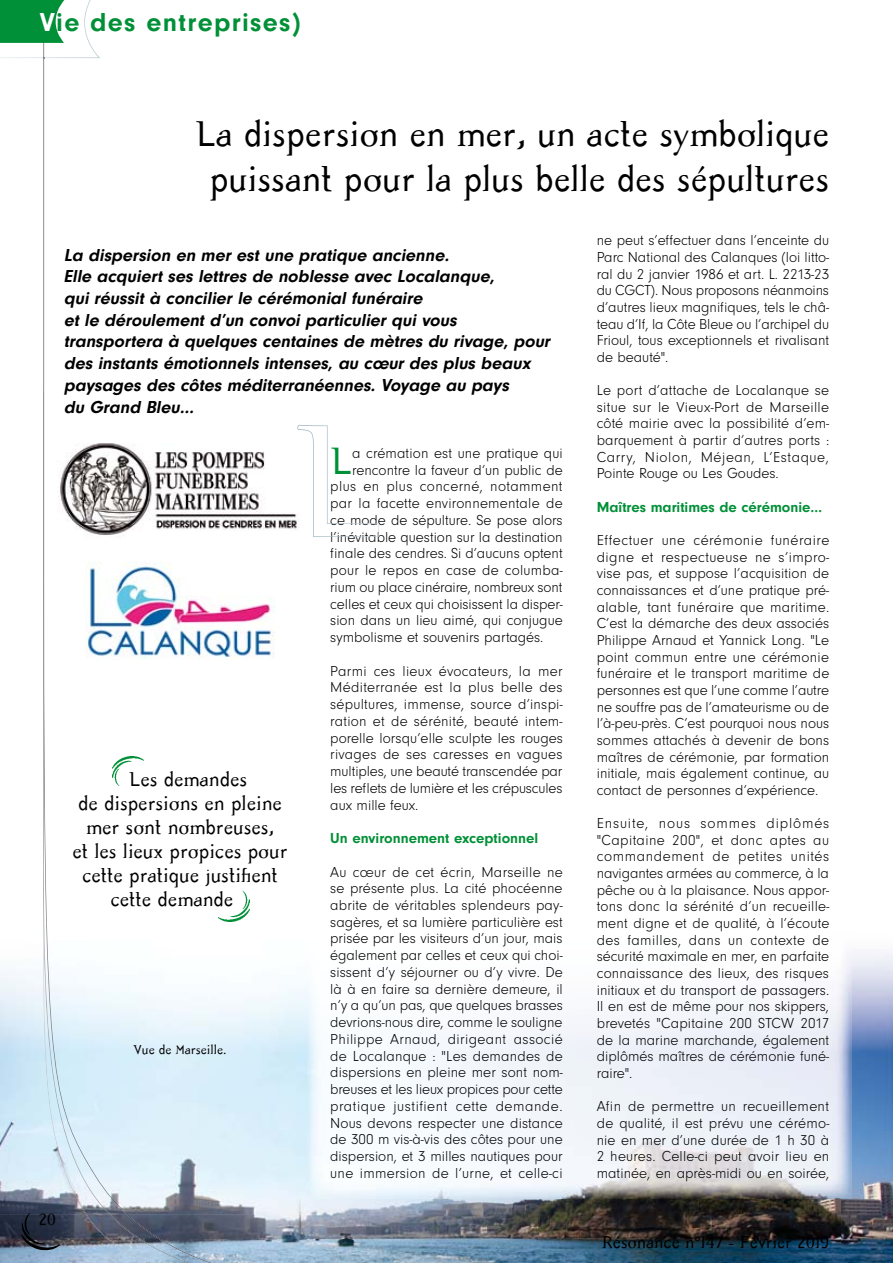
<style>
.page{position:relative;width:893px;height:1263px;background:#fff}
.page>*{position:absolute;margin:0;border:0;box-sizing:border-box;transform-origin:0 0}
.t1{font:39.9px "Missive";color:#009037}
.t2{font:37.5px/45px "Missive";color:#000;text-align:center}
.t3{font:700 27px "Neuzeit Gro T";letter-spacing:.05em;color:#009037}
.t4{font:21px "Missive";color:#000}
.t5{font:italic 700 18px/21.8px "Neuzeit Gro T";color:#000}
.t6{font:18px "Missive";color:#000}
.t7{font:15px/16.6px "Neuzeit Gro T Ligh";color:#000;text-align:justify}
.t8{font:700 15px "Neuzeit Gro T";color:#009037}
.t9{font:15px "Neuzeit Gro T Ligh";letter-spacing:.025em;color:#000}
.t10{font:13.5px "Missive";color:#000}
.s1{color:#fff}
</style>
<div class="page">
<img style="left:0;top:971px;width:315px;height:292px">
<img style="left:841px;top:952px;width:52px;height:311px">
<img style="left:315px;top:1198px;width:526px;height:65px">
<img style="left:308px;top:952px;width:544px;height:246px">
<svg style="left:21px;top:1213px;width:39px;height:37px"></svg>
<img style="left:87px;top:1162px;width:42px;height:40px">
<img style="left:129px;top:1215px;width:83px;height:48px">
<img style="left:79px;top:971px;width:14px;height:223px">
<img style="left:92px;top:1192px;width:49px;height:49px">
<img style="left:141px;top:1239px;width:49px;height:24px">
<img style="left:43px;top:946px;width:36px;height:258px">
<img style="left:79px;top:1202px;width:36px;height:43px">
<img style="left:115px;top:1244px;width:36px;height:19px">
<svg style="left:0;top:0;width:100px;height:946px"></svg>
<svg style="left:297px;top:425px;width:82px;height:112px"></svg>
<img style="left:331px;top:531px;width:48px;height:6px">
<img style="left:86px;top:561px;width:188px;height:98px">
<img style="left:58px;top:434px;width:244px;height:108px">
<img style="left:113px;top:756px;width:31px;height:30px">
<img style="left:219px;top:892px;width:30px;height:29px">
<p class="t3" style="left:40px;top:7px;width:263px"><span class="s1">V</span>ie des entreprises)</p>
<p class="t2" style="left:195px;top:113px;width:635px">La dispersion en mer, un acte symbolique puissant pour la plus belle des sépultures</p>
<p class="t5" style="left:64px;top:244px;width:491px">La dispersion en mer est une pratique ancienne.<br>Elle acquiert ses lettres de noblesse avec Localanque,<br>qui réussit à concilier le cérémonial funéraire<br>et le déroulement d’un convoi particulier qui vous transportera à quelques centaines de mètres du rivage, pour des instants émotionnels intenses, au cœur des plus beaux paysages des côtes méditerranéennes. Voyage au pays<br>du Grand Bleu…</p>
<p class="t4" style="left:129px;top:768px;width:120px">Les demandes</p>
<p class="t4" style="left:78px;top:792px;width:205px">de dispersions en pleine</p>
<p class="t4" style="left:86px;top:816px;width:189px">mer sont nombreuses,</p>
<p class="t4" style="left:72px;top:840px;width:217px">et les lieux propices pour</p>
<p class="t4" style="left:82px;top:864px;width:197px">cette pratique justifient</p>
<p class="t4" style="left:111px;top:888px;width:124px">cette demande</p>
<p class="t10" style="left:133px;top:1043px;width:95px">Vue de Marseille.</p>
<p class="t6" style="left:38px;top:1209px;width:19px">20</p>
<p class="t1" style="left:330px;top:440px;width:23px">L</p>
<p class="t7" style="left:352px;top:445px;width:212px">a crémation est une pratique qui</p>
<p class="t7" style="left:352px;top:462px;width:212px">rencontre la faveur d’un public de</p>
<p class="t9" style="left:330px;top:479px;width:234px">plus en plus concerné, notamment</p>
<p class="t7" style="left:330px;top:495px;width:234px">par la facette environnementale de</p>
<p class="t7" style="left:330px;top:512px;width:234px">ce mode de sépulture. Se pose alors</p>
<p class="t7" style="left:330px;top:529px;width:234px">l’inévitable question sur la destination</p>
<p class="t7" style="left:330px;top:545px;width:234px">finale des cendres. Si d’aucuns optent</p>
<p class="t7" style="left:330px;top:562px;width:234px">pour le repos en case de columba-</p>
<p class="t7" style="left:330px;top:579px;width:234px">rium ou place cinéraire, nombreux sont</p>
<p class="t7" style="left:330px;top:596px;width:234px">celles et ceux qui choisissent la disper-</p>
<p class="t7" style="left:330px;top:612px;width:234px">sion dans un lieu aimé, qui conjugue</p>
<p class="t7" style="left:330px;top:629px;width:215px">symbolisme et souvenirs partagés.</p>
<p class="t7" style="left:330px;top:662px;width:234px">Parmi ces lieux évocateurs, la mer Méditerranée est la plus belle des sépultures, immense, source d’inspi&shy;ration et de sérénité, beauté intem&shy;porelle lorsqu’elle sculpte les rouges rivages de ses caresses en vagues multiples, une beauté transcendée par les reflets de lumière et les crépuscules aux mille feux.</p>
<p class="t8" style="left:330px;top:830px;width:209px">Un environnement exceptionnel</p>
<p class="t7" style="left:330px;top:863px;width:234px">Au cœur de cet écrin, Marseille ne se présente plus. La cité phocéenne abrite de véritables splendeurs pay&shy;sagères, et sa lumière particulière est prisée par les visiteurs d’un jour, mais également par celles et ceux qui choi&shy;sissent d’y séjourner ou d’y vivre. De là à en faire sa dernière demeure, il n’y a qu’un pas, que quelques brasses devrions-nous dire, comme le souligne Philippe Arnaud, dirigeant associé de Localanque : "Les demandes de dispersions en pleine mer sont nom&shy;breuses et les lieux propices pour cette pratique justifient cette demande.<br>Nous devons respecter une distance de 300 m vis-à-vis des côtes pour une dispersion, et 3 milles nautiques pour une immersion de l’urne, et celle-ci</p>
<p class="t7" style="left:597px;top:232px;width:234px">ne peut s’effectuer dans l’enceinte du Parc National des Calanques (loi litto&shy;ral du 2 janvier 1986 et art. L. 2213-23 du CGCT). Nous proposons néanmoins d’autres lieux magnifiques, tels le châ&shy;teau d’If, la Côte Bleue ou l’archipel du Frioul, tous exceptionnels et rivalisant de beauté".</p>
<p class="t7" style="left:597px;top:382px;width:234px">Le port d’attache de Localanque se situe sur le Vieux-Port de Marseille côté mairie avec la possibilité d’em&shy;barquement à partir d’autres ports :<br>Carry, Niolon, Méjean, L’Estaque, Pointe Rouge ou Les Goudes.</p>
<p class="t8" style="left:597px;top:498px;width:227px">Maîtres maritimes de cérémonie…</p>
<p class="t7" style="left:597px;top:532px;width:234px">Effectuer une cérémonie funéraire digne et respectueuse ne s’impro&shy;vise pas, et suppose l’acquisition de connaissances et d’une pratique pré&shy;alable, tant funéraire que maritime.<br>C’est la démarche des deux associés Philippe Arnaud et Yannick Long. "Le point commun entre une cérémonie funéraire et le transport maritime de personnes est que l’une comme l’autre ne souffre pas de l’amateurisme ou de l’à-peu-près. C’est pourquoi nous nous sommes attachés à devenir de bons maîtres de cérémonie, par formation initiale, mais également continue, au contact de personnes d’expérience.</p>
<p class="t7" style="left:597px;top:815px;width:234px">Ensuite, nous sommes diplômés "Capitaine 200", et donc aptes au commandement de petites unités navigantes armées au commerce, à la pêche ou à la plaisance. Nous appor&shy;tons donc la sérénité d’un recueille&shy;ment digne et de qualité, à l’écoute des familles, dans un contexte de sécurité maximale en mer, en parfaite connaissance des lieux, des risques initiaux et du transport de passagers.<br>Il en est de même pour nos skippers, brevetés "Capitaine 200 STCW 2017 de la marine marchande, également diplômés maîtres de cérémonie funé&shy;raire".</p>
<p class="t7" style="left:597px;top:1098px;width:234px">Afin de permettre un recueillement de qualité, il est prévu une cérémo&shy;nie en mer d’une durée de 1 h 30 à 2 heures. Celle-ci peut avoir lieu en matinée, en après-midi ou en soirée,</p>
<p class="t6" style="left:602px;top:1232px;width:229px">Résonance n°147 - Février 2019</p>
</div>
